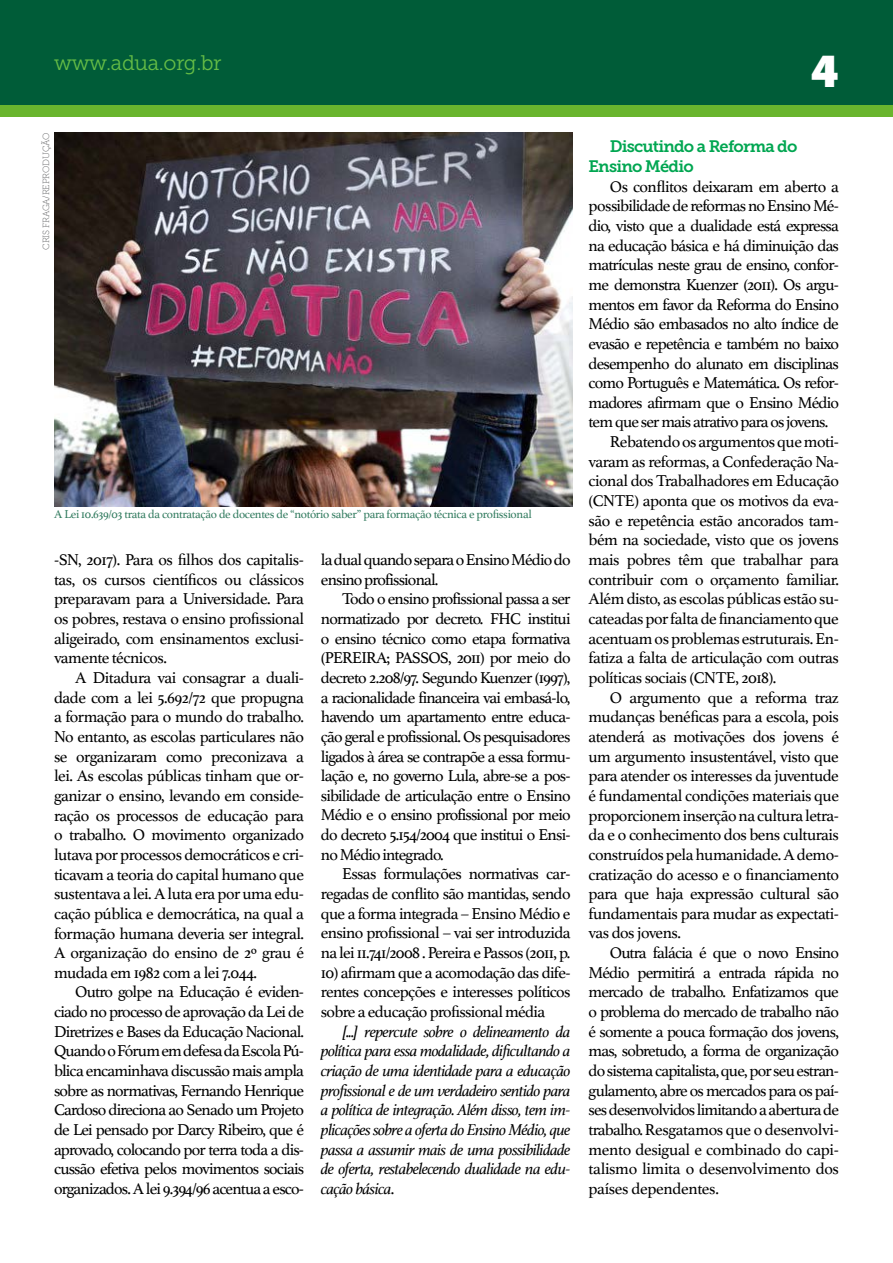
<style>
.page{position:relative;width:893px;height:1263px;background:#fff}
.page>*{position:absolute;margin:0;border:0;box-sizing:border-box;transform-origin:0 0}
.t1{font:43.5px "Museo Slab";color:#fff}
.t2{font:21px "Museo Slab 300";letter-spacing:-.02em;color:#65bc46}
.t3{font:16.5px/19.6px "Athelas";letter-spacing:-.04em;color:#000;text-align:justify}
.t4{font:italic 16.5px/19.6px "Athelas";letter-spacing:-.04em;color:#000;text-align:justify}
.t5{font:16.5px "Athelas";letter-spacing:-.02em;color:#000}
.t6{font:16.5px/19.6px "Museo Slab 700";letter-spacing:-.05em;color:#00a651}
.t7{font:12px "Athelas";letter-spacing:-.025em;color:#337c60}
.t8{font:9px "Museo Slab 100";letter-spacing:-.025em;color:#58595b}
.s1{font-style:normal}
</style>
<div class="page">
<div style="left:0;top:0;width:893px;height:105px;background:#005c38"></div>
<div style="left:0;top:105px;width:893px;height:12px;background:#69b52e"></div>
<img style="left:54px;top:133px;width:519px;height:373px">
<p class="t2" style="left:54px;top:52px;width:169px">www.adua.org.br</p>
<h1 class="t1" style="left:811px;top:46px;width:29px">4</h1>
<p class="t8" style="left:41px;top:250px;width:119px;rotate:-90deg">CRIS FRAGA/REPRODUÇÃO</p>
<p class="t7" style="left:54px;top:504px;width:479px">A Lei 10.639/03 trata da contratação de docentes de “notório saber” para formação técnica e profissional</p>
<p class="t3" style="left:54px;top:549px;width:252px">-SN, 2017). Para os filhos dos capitalis&shy;tas, os cursos científicos ou clássicos preparavam para a Universidade. Para os pobres, restava o ensino profissional aligeirado, com ensinamentos exclusi&shy;vamente técnicos.</p>
<p class="t3" style="left:54px;top:667px;width:252px;text-indent:21px">A Ditadura vai consagrar a duali&shy;dade com a lei 5.692/72 que propugna a formação para o mundo do trabalho.<br>No entanto, as escolas particulares não se organizaram como preconizava a lei. As escolas públicas tinham que or&shy;ganizar o ensino, levando em conside&shy;ração os processos de educação para o trabalho. O movimento organizado lutava por processos democráticos e cri&shy;ticavam a teoria do capital humano que sustentava a lei. A luta era por uma edu&shy;cação pública e democrática, na qual a formação humana deveria ser integral.<br>A organização do ensino de 2º grau é mudada em 1982 com a lei 7.044.</p>
<p class="t3" style="left:54px;top:982px;width:252px;text-indent:21px">Outro golpe na Educação é eviden&shy;ciado no processo de aprovação da Lei de Diretrizes e Bases da Educação Nacional.<br>Quando o Fórum em defesa da Escola Pú&shy;blica encaminhava discussão mais ampla sobre as normativas, Fernando Henrique Cardoso direciona ao Senado um Projeto de Lei pensado por Darcy Ribeiro, que é aprovado, colocando por terra toda a dis&shy;cussão efetiva pelos movimentos sociais organizados. A lei 9.394/96 acentua a esco-</p>
<p class="t3" style="left:321px;top:549px;width:251px">la dual quando separa o Ensino Médio do ensino profissional.</p>
<p class="t3" style="left:321px;top:588px;width:251px;text-indent:21px">Todo o ensino profissional passa a ser normatizado por decreto. FHC institui o ensino técnico como etapa formativa (PEREIRA; PASSOS, 2011) por meio do decreto 2.208/97. Segundo Kuenzer (1997), a racionalidade financeira vai embasá-lo, havendo um apartamento entre educa&shy;ção geral e profissional. Os pesquisadores ligados à área se contrapõe a essa formu&shy;lação e, no governo Lula, abre-se a pos&shy;sibilidade de articulação entre o Ensino Médio e o ensino profissional por meio do decreto 5.154/2004 que institui o Ensi&shy;no Médio integrado.</p>
<p class="t3" style="left:321px;top:864px;width:251px;text-indent:21px">Essas formulações normativas car&shy;regadas de conflito são mantidas, sendo que a forma integrada – Ensino Médio e ensino profissional – vai ser introduzida na lei 11.741/2008 . Pereira e Passos (2011, p.</p>
<p class="t3" style="left:321px;top:962px;width:251px">10) afirmam que a acomodação das dife&shy;rentes concepções e interesses políticos sobre a educação profissional média</p>
<p class="t4" style="left:321px;top:1021px;width:251px;text-indent:21px">[...] repercute sobre o delineamento da política para essa modalidade, dificultando a criação de uma identidade para a educação profissional e de um verdadeiro sentido para a política de integração. Além disso, tem im&shy;plicações sobre a oferta do Ensino Médio, que passa a assumir mais de uma possibilidade de oferta, restabelecendo dualidade na edu&shy;cação básica<span class="s1">.</span></p>
<p class="t6" style="left:588px;top:137px;width:210px;text-indent:21px">Discutindo a Reforma do<br>Ensino Médio</p>
<p class="t3" style="left:610px;top:176px;width:231px">Os conflitos deixaram em aberto a</p>
<p class="t3" style="left:588px;top:196px;width:252px">possibilidade de reformas no Ensino Mé-</p>
<p class="t3" style="left:588px;top:215px;width:252px">dio, visto que a dualidade está expressa</p>
<p class="t3" style="left:588px;top:235px;width:252px">na educação básica e há diminuição das</p>
<p class="t3" style="left:588px;top:254px;width:252px">matrículas neste grau de ensino, confor-</p>
<p class="t3" style="left:588px;top:274px;width:252px">me demonstra Kuenzer (2011). Os argu-</p>
<p class="t3" style="left:588px;top:294px;width:252px">mentos em favor da Reforma do Ensino</p>
<p class="t3" style="left:588px;top:313px;width:252px">Médio são embasados no alto índice de</p>
<p class="t3" style="left:588px;top:333px;width:252px">evasão e repetência e também no baixo</p>
<p class="t3" style="left:588px;top:353px;width:252px">desempenho do alunato em disciplinas</p>
<p class="t3" style="left:588px;top:372px;width:252px">como Português e Matemática. Os refor-</p>
<p class="t3" style="left:588px;top:392px;width:252px">madores afirmam que o Ensino Médio</p>
<p class="t3" style="left:588px;top:412px;width:241px">tem que ser mais atrativo para os jovens.</p>
<p class="t3" style="left:610px;top:431px;width:231px">Rebatendo os argumentos que moti-</p>
<p class="t3" style="left:588px;top:451px;width:252px">varam as reformas, a Confederação Na-</p>
<p class="t3" style="left:588px;top:471px;width:252px">cional dos Trabalhadores em Educação</p>
<p class="t3" style="left:588px;top:490px;width:252px">(CNTE) aponta que os motivos da eva-</p>
<p class="t3" style="left:588px;top:510px;width:252px">são e repetência estão ancorados tam-</p>
<p class="t3" style="left:588px;top:530px;width:252px">bém na sociedade, visto que os jovens</p>
<p class="t3" style="left:588px;top:549px;width:252px">mais pobres têm que trabalhar para</p>
<p class="t3" style="left:588px;top:569px;width:252px">contribuir com o orçamento familiar.</p>
<p class="t3" style="left:588px;top:589px;width:252px">Além disto, as escolas públicas estão su-</p>
<p class="t3" style="left:588px;top:608px;width:252px">cateadas por falta de financiamento que</p>
<p class="t3" style="left:588px;top:628px;width:252px">acentuam os problemas estruturais. En-</p>
<p class="t3" style="left:588px;top:648px;width:252px">fatiza a falta de articulação com outras</p>
<p class="t3" style="left:588px;top:667px;width:189px">políticas sociais (CNTE, 2018).</p>
<p class="t3" style="left:610px;top:687px;width:231px">O argumento que a reforma traz</p>
<p class="t3" style="left:588px;top:706px;width:252px">mudanças benéficas para a escola, pois</p>
<p class="t3" style="left:588px;top:726px;width:252px">atenderá as motivações dos jovens é</p>
<p class="t3" style="left:588px;top:746px;width:252px">um argumento insustentável, visto que</p>
<p class="t3" style="left:588px;top:765px;width:252px">para atender os interesses da juventude</p>
<p class="t3" style="left:588px;top:785px;width:252px">é fundamental condições materiais que</p>
<p class="t3" style="left:588px;top:805px;width:252px">proporcionem inserção na cultura letra-</p>
<p class="t3" style="left:588px;top:824px;width:252px">da e o conhecimento dos bens culturais</p>
<p class="t3" style="left:588px;top:844px;width:252px">construídos pela humanidade. A demo-</p>
<p class="t3" style="left:588px;top:864px;width:252px">cratização do acesso e o financiamento</p>
<p class="t3" style="left:588px;top:883px;width:252px">para que haja expressão cultural são</p>
<p class="t3" style="left:588px;top:903px;width:252px">fundamentais para mudar as expectati-</p>
<p class="t3" style="left:588px;top:923px;width:94px">vas dos jovens.</p>
<p class="t3" style="left:610px;top:942px;width:231px">Outra falácia é que o novo Ensino</p>
<p class="t3" style="left:588px;top:962px;width:252px">Médio permitirá a entrada rápida no</p>
<p class="t3" style="left:588px;top:982px;width:252px">mercado de trabalho. Enfatizamos que</p>
<p class="t3" style="left:588px;top:1001px;width:252px">o problema do mercado de trabalho não</p>
<p class="t3" style="left:588px;top:1021px;width:252px">é somente a pouca formação dos jovens,</p>
<p class="t3" style="left:588px;top:1041px;width:252px">mas, sobretudo, a forma de organização</p>
<p class="t3" style="left:588px;top:1060px;width:252px">do sistema capitalista, que, por seu estran-</p>
<p class="t3" style="left:588px;top:1080px;width:252px">gulamento, abre os mercados para os paí-</p>
<p class="t3" style="left:588px;top:1099px;width:252px">ses desenvolvidos limitando a abertura de</p>
<p class="t5" style="left:588px;top:1116px;width:252px">trabalho. Resgatamos que o desenvolvi-</p>
<p class="t5" style="left:588px;top:1136px;width:252px">mento desigual e combinado do capi-</p>
<p class="t5" style="left:588px;top:1156px;width:252px">talismo limita o desenvolvimento dos</p>
<p class="t5" style="left:588px;top:1175px;width:132px">países dependentes.</p>
</div>
